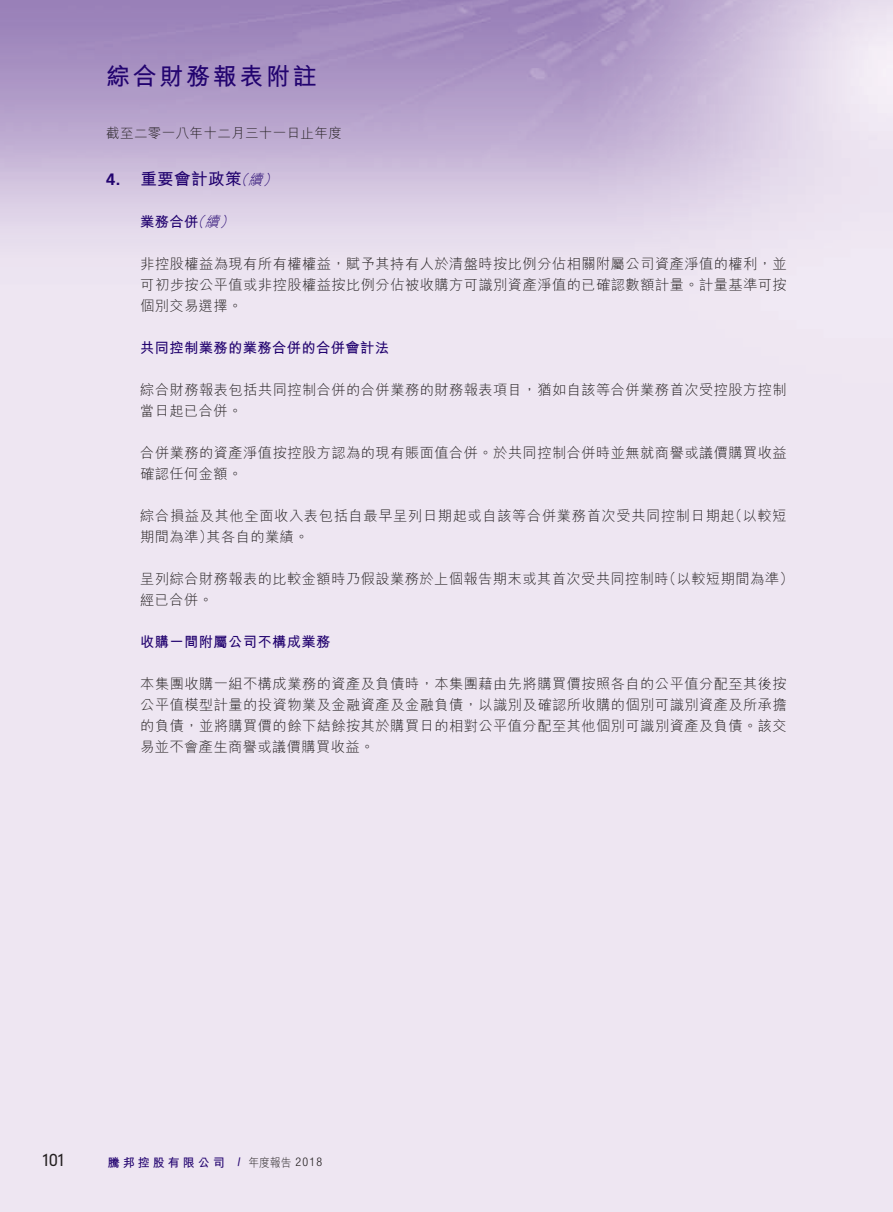
<style>
.page{position:relative;width:893px;height:1212px;background:#fff}
.page>*{position:absolute;margin:0;border:0;box-sizing:border-box;transform-origin:0 0}
.t1{font:700 24px "M Hei HK";letter-spacing:.11em;color:#22036f}
._3__標題{font:700 16.5px "M Hei HK";letter-spacing:.03em;color:#22036f}
.t2{font:300 16.5px "DIN Neuzeit Grotesk Std";color:#231f20}
._3__標題-2{font:700 16.5px "Frutiger LT Std";color:#22036f}
._1__內文{font:300 14.25px/21px "M Hei HK";letter-spacing:.03em;color:#231f20}
._4__副標題{font:700 14.25px "M Hei HK";letter-spacing:.03em;color:#22036f}
._3__標題-3{font:italic 300 14.25px "M Hei HK";color:#22036f}
._4__副標題-2{font:italic 300 14.25px "M Hei HK";color:#22036f}
.t3{font:300 13.5px "M Hei HK";letter-spacing:.03em;color:#231f20}
.t4{font:300 12px "M Hei HK";color:#231f20;scale:.9 1}
.t5{font:700 12px "M Hei HK";letter-spacing:.25em;color:#22036f}
.t6{font:12px "DIN Engschrift Std";color:#22036f}
.s1{font-family:"Helvetica Neue LT Std";font-stretch:condensed}
</style>
<div class="page">
<h1 class="t1" style="left:106px;top:59px;width:212px">綜合財務報表附註</h1>
<p class="t3" style="left:106px;top:126px;width:237px">截至二零一八年十二月三十一日止年度</p>
<p class="_3__標題-3" style="left:263px;top:172px;width:20px">(</p>
<p class="_3__標題" style="left:140px;top:167px;width:103px">重要會計政策</p>
<p class="_3__標題-3" style="left:248px;top:172px;width:20px">續</p>
<p class="_3__標題-3" style="left:233px;top:172px;width:20px">（</p>
<p class="_3__標題-2" style="left:106px;top:169px;width:16px">4.</p>
<p class="_4__副標題" style="left:140px;top:211px;width:60px">業務合併</p>
<p class="_1__內文" style="left:140px;top:253px;width:648px;text-align:justify">非控股權益為現有所有權權益，賦予其持有人於清盤時按比例分佔相關附屬公司資產淨值的權利，並可初步按公平值或非控股權益按比例分佔被收購方可識別資產淨值的已確認數額計量。計量基準可按個別交易選擇。</p>
<p class="_4__副標題" style="left:140px;top:337px;width:250px">共同控制業務的業務合併的合併會計法</p>
<p class="_1__內文" style="left:140px;top:379px;width:648px">綜合財務報表包括共同控制合併的合併業務的財務報表項目，猶如自該等合併業務首次受控股方控制當日起已合併。</p>
<p class="_1__內文" style="left:140px;top:442px;width:648px">合併業務的資產淨值按控股方認為的現有賬面值合併。於共同控制合併時並無就商譽或議價購買收益確認任何金額。</p>
<p class="_1__內文" style="left:728px;top:505px;width:60px">（以較短</p>
<p class="_4__副標題-2" style="left:205px;top:214px;width:20px">續</p>
<p class="_4__副標題-2" style="left:190px;top:214px;width:20px">（</p>
<p class="_4__副標題-2" style="left:220px;top:214px;width:20px">(</p>
<p class="_1__內文" style="left:206px;top:505px;width:530px;text-indent:-66px">綜合損益及其他全面收入表包括自最早呈列日期起或自該等合併業務首次受共同控制日期起其各自的業績。</p>
<p class="_1__內文" style="left:140px;top:526px;width:74px">期間為準）</p>
<p class="_1__內文" style="left:140px;top:568px;width:530px">呈列綜合財務報表的比較金額時乃假設業務於上個報告期末或其首次受共同控制時經已合併。</p>
<p class="_4__副標題" style="left:140px;top:631px;width:192px">收購一間附屬公司不構成業務</p>
<p class="_1__內文" style="left:140px;top:673px;width:648px;text-align:justify">本集團收購一組不構成業務的資產及負債時，本集團藉由先將購買價按照各自的公平值分配至其後按公平值模型計量的投資物業及金融資產及金融負債，以識別及確認所收購的個別可識別資產及所承擔的負債，並將購買價的餘下結餘按其於購買日的相對公平值分配至其他個別可識別資產及負債。該交易並不會產生商譽或議價購買收益。</p>
<p class="_1__內文" style="left:662px;top:568px;width:133px">（以較短期間為準(</p>
<p class="t2" style="left:43px;top:1150px;width:23px">101</p>
<p class="t5" style="left:108px;top:1153px;width:118px">騰邦控股有限公司</p>
<p class="t6" style="left:238px;top:1155px;width:4px">/</p>
<p class="t4" style="left:248px;top:1156px;width:84px">年度報告 <span class="s1">2018</span></p>
</div>
